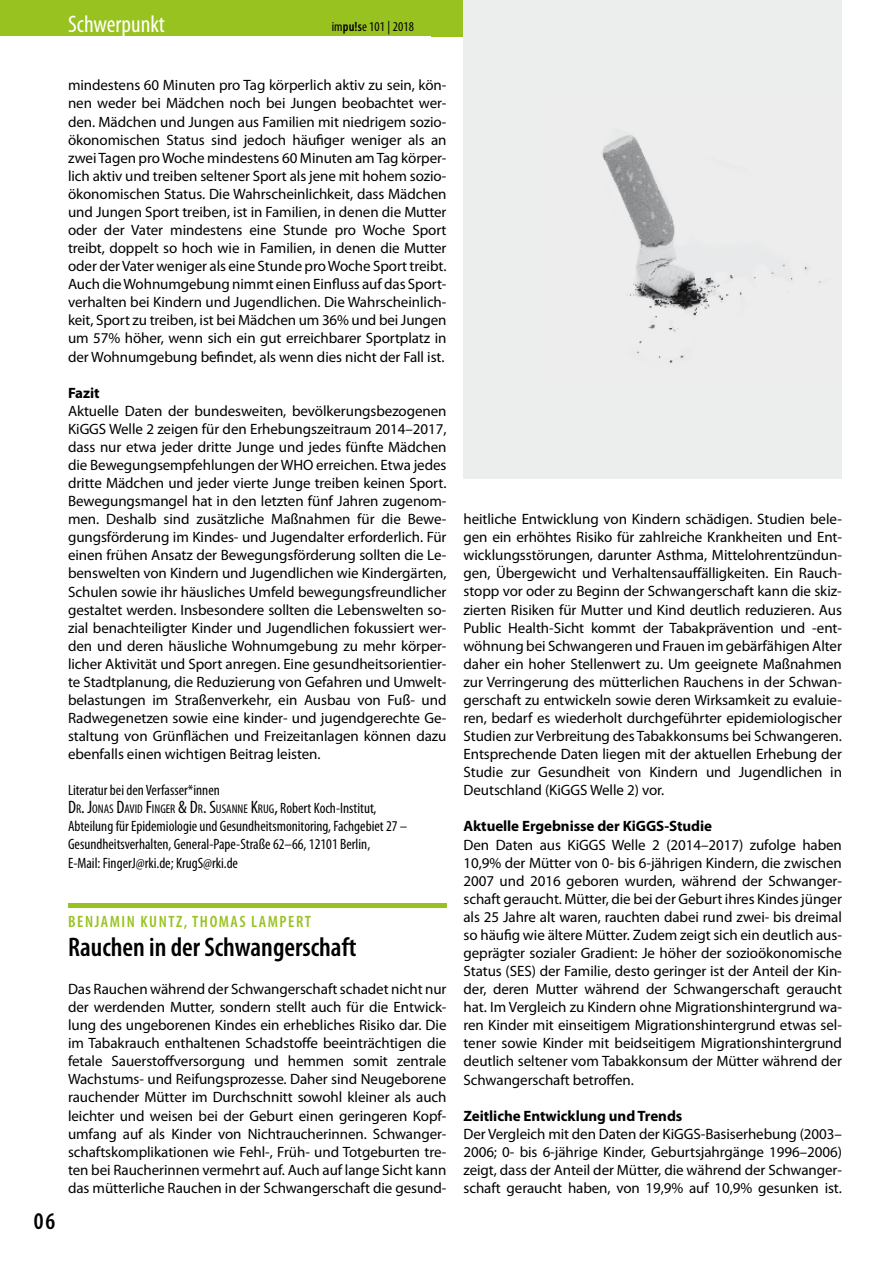
<style>
.page{position:relative;width:893px;height:1263px;background:#fff}
.page>*{position:absolute;margin:0;border:0;box-sizing:border-box;transform-origin:0 0}
.t1{font:600 condensed 27px "Myriad Pro";color:#000}
.t2{font:condensed 24px "Myriad Pro";color:#fff}
.t3{font:600 condensed 24px "Myriad Pro";color:#000}
.t4{font:600 condensed 16.5px "Myriad Pro";letter-spacing:.095em;color:#98c21f}
.t5{font:15px/18px "Myriad Pro";letter-spacing:-.005em;color:#000;text-align:justify}
.t6{font:condensed 15px/18.1px "Myriad Pro";color:#000}
.t7{font:700 15px "Myriad Pro";letter-spacing:-.005em;color:#000}
.t8{font:condensed 13.5px "Myriad Pro";letter-spacing:.01em;color:#000}
.t9{font:condensed 12.6px "Myriad Pro";color:#000}
.s1{font-weight:600}
.s2{font-size:18px}
.s3{font-size:15px}
</style>
<div class="page">
<div style="left:0;top:0;width:446px;height:36px;background:#98c21f"></div>
<div style="left:432px;top:0;width:68px;height:36px;background:#98c21f"></div>
<div style="left:463px;top:0;width:379px;height:479px;background:#eceded"></div>
<img style="left:602px;top:135px;width:219px;height:228px">
<hr style="left:68px;top:903px;width:378px;height:4px;background:#98c21f">
<h2 class="t2" style="left:68px;top:11px;width:98px">Schwerpunkt</h2>
<p class="t8" style="left:332px;top:20px;width:84px">im<span class="s1">pu!s</span>e 101 | 2018</p>
<p class="t5" style="left:68px;top:77px;width:380px">mindestens 60 Minuten pro Tag körperlich aktiv zu sein, kön&shy;nen weder bei Mädchen noch bei Jungen beobachtet wer&shy;den. Mädchen und Jungen aus Familien mit niedrigem sozio&shy;ökonomischen Status sind jedoch häufiger weniger als an zwei Tagen pro Woche mindestens 60 Minuten am Tag körper&shy;lich aktiv und treiben seltener Sport als jene mit hohem sozio&shy;ökonomischen Status. Die Wahrscheinlichkeit, dass Mädchen und Jungen Sport treiben, ist in Familien, in denen die Mutter oder der Vater mindestens eine Stunde pro Woche Sport treibt, doppelt so hoch wie in Familien, in denen die Mutter oder der Vater weniger als eine Stunde pro Woche Sport treibt.<br>Auch die Wohnumgebung nimmt einen Einfluss auf das Sport&shy;verhalten bei Kindern und Jugendlichen. Die Wahrscheinlich&shy;keit, Sport zu treiben, ist bei Mädchen um 36% und bei Jungen um 57% höher, wenn sich ein gut erreichbarer Sportplatz in der Wohnumgebung befindet, als wenn dies nicht der Fall ist.</p>
<p class="t7" style="left:68px;top:384px;width:33px">Fazit</p>
<p class="t5" style="left:68px;top:402px;width:380px">Aktuelle Daten der bundesweiten, bevölkerungsbezogenen KiGGS Welle 2 zeigen für den Erhebungszeitraum 2014–2017, dass nur etwa jeder dritte Junge und jedes fünfte Mädchen die Bewegungsempfehlungen der WHO erreichen. Etwa jedes dritte Mädchen und jeder vierte Junge treiben keinen Sport.<br>Bewegungsmangel hat in den letzten fünf Jahren zugenom&shy;men. Deshalb sind zusätzliche Maßnahmen für die Bewe&shy;gungsförderung im Kindes- und Jugendalter erforderlich. Für einen frühen Ansatz der Bewegungsförderung sollten die Le&shy;benswelten von Kindern und Jugendlichen wie Kindergärten, Schulen sowie ihr häusliches Umfeld bewegungsfreundlicher gestaltet werden. Insbesondere sollten die Lebenswelten so&shy;zial benachteiligter Kinder und Jugendlichen fokussiert wer&shy;den und deren häusliche Wohnumgebung zu mehr körper&shy;licher Aktivität und Sport anregen. Eine gesundheitsorientier&shy;te Stadtplanung, die Reduzierung von Gefahren und Umwelt&shy;belastungen im Straßenverkehr, ein Ausbau von Fuß- und Radwegenetzen sowie eine kinder- und jugendgerechte Ge&shy;staltung von Grünflächen und Freizeitanlagen können dazu ebenfalls einen wichtigen Beitrag leisten.</p>
<p class="t6" style="left:68px;top:782px;width:153px">Literatur bei den Verfasser*innen</p>
<p class="t9" style="left:68px;top:802px;width:310px"><span class="s2">D</span>R<span class="s2">. J</span>ONAS <span class="s2">D</span>AVID <span class="s2">F</span>INGER <span class="s2">&amp; D</span>R<span class="s2">. S</span>USANNE <span class="s2">K</span>RUG<span class="s2">,</span> <span class="s3">Robert Koch-Institut,</span></p>
<p class="t6" style="left:68px;top:818px;width:341px">Abteilung für Epidemiologie und Gesundheitsmonitoring, Fachgebiet 27 –<br>Gesundheitsverhalten, General-Pape-Straße 62–66, 12101 Berlin,<br>E-Mail: FingerJ@rki.de; KrugS@rki.de</p>
<h2 class="t3" style="left:34px;top:1208px;width:23px">06</h2>
<p class="t4" style="left:68px;top:913px;width:244px">Benjamin Kuntz, Thomas Lampert</p>
<h1 class="t1" style="left:68px;top:932px;width:290px">Rauchen in der Schwangerschaft</h1>
<p class="t5" style="left:68px;top:980px;width:380px">Das Rauchen während der Schwangerschaft schadet nicht nur der werdenden Mutter, sondern stellt auch für die Entwick&shy;lung des ungeborenen Kindes ein erhebliches Risiko dar. Die im Tabakrauch enthaltenen Schadstoffe beeinträchtigen die fetale Sauerstoffversorgung und hemmen somit zentrale Wachstums- und Reifungsprozesse. Daher sind Neugeborene rauchender Mütter im Durchschnitt sowohl kleiner als auch leichter und weisen bei der Geburt einen geringeren Kopf&shy;umfang auf als Kinder von Nichtraucherinnen. Schwanger&shy;schaftskomplikationen wie Fehl-, Früh- und Totgeburten tre&shy;ten bei Raucherinnen vermehrt auf. Auch auf lange Sicht kann das mütterliche Rauchen in der Schwangerschaft die gesund-</p>
<p class="t5" style="left:463px;top:510px;width:380px">heitliche Entwicklung von Kindern schädigen. Studien bele&shy;gen ein erhöhtes Risiko für zahlreiche Krankheiten und Ent&shy;wicklungsstörungen, darunter Asthma, Mittelohrentzündun&shy;gen, Übergewicht und Verhaltensauffälligkeiten. Ein Rauch&shy;stopp vor oder zu Beginn der Schwangerschaft kann die skiz&shy;zierten Risiken für Mutter und Kind deutlich reduzieren. Aus Public Health-Sicht kommt der Tabakprävention und -ent&shy;wöhnung bei Schwangeren und Frauen im gebärfähigen Alter daher ein hoher Stellenwert zu. Um geeignete Maßnahmen zur Verringerung des mütterlichen Rauchens in der Schwan&shy;gerschaft zu entwickeln sowie deren Wirksamkeit zu evaluie&shy;ren, bedarf es wiederholt durchgeführter epidemiologischer Studien zur Verbreitung des Tabakkonsums bei Schwangeren.<br>Entsprechende Daten liegen mit der aktuellen Erhebung der Studie zur Gesundheit von Kindern und Jugendlichen in Deutschland (KiGGS Welle 2) vor.</p>
<p class="t7" style="left:463px;top:818px;width:250px">Aktuelle Ergebnisse der KiGGS-Studie</p>
<p class="t5" style="left:463px;top:836px;width:380px">Den Daten aus KiGGS Welle 2 (2014–2017) zufolge haben 10,9% der Mütter von 0- bis 6-jährigen Kindern, die zwischen 2007 und 2016 geboren wurden, während der Schwanger&shy;schaft geraucht. Mütter, die bei der Geburt ihres Kindes jünger als 25 Jahre alt waren, rauchten dabei rund zwei- bis dreimal so häufig wie ältere Mütter. Zudem zeigt sich ein deutlich aus&shy;geprägter sozialer Gradient: Je höher der sozioökonomische Status (SES) der Familie, desto geringer ist der Anteil der Kin&shy;der, deren Mutter während der Schwangerschaft geraucht hat. Im Vergleich zu Kindern ohne Migrationshintergrund wa&shy;ren Kinder mit einseitigem Migrationshintergrund etwas sel&shy;tener sowie Kinder mit beidseitigem Migrationshintergrund deutlich seltener vom Tabakkonsum der Mütter während der Schwangerschaft betroffen.</p>
<p class="t7" style="left:463px;top:1107px;width:220px">Zeitliche Entwicklung und Trends</p>
<p class="t5" style="left:463px;top:1125px;width:380px">Der Vergleich mit den Daten der KiGGS-Basiserhebung (2003– 2006; 0- bis 6-jährige Kinder, Geburtsjahrgänge 1996–2006) zeigt, dass der Anteil der Mütter, die während der Schwanger&shy;schaft geraucht haben, von 19,9% auf 10,9% gesunken ist.</p>
</div>
